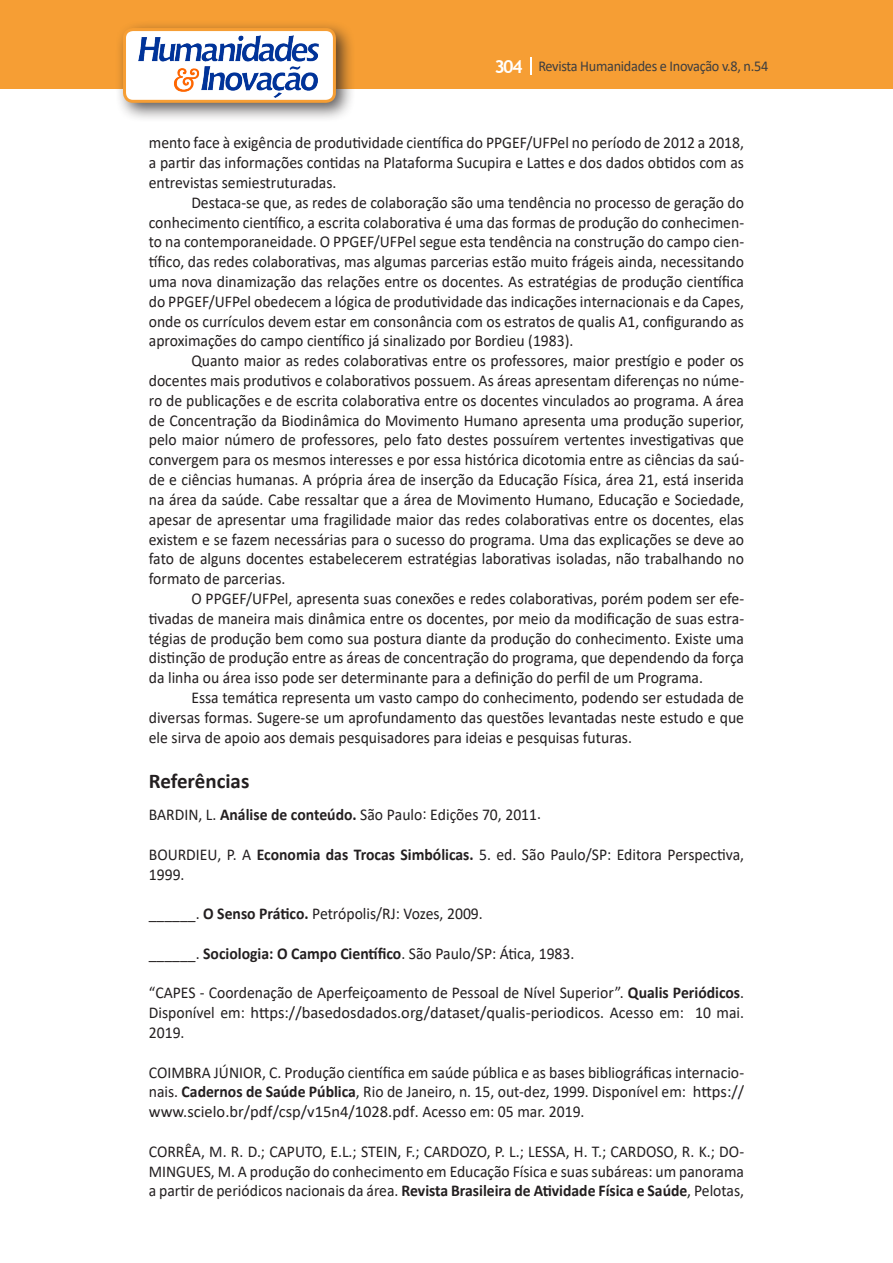
<style>
.page{position:relative;width:893px;height:1263px;background:#fff}
.page>*{position:absolute;margin:0;border:0;box-sizing:border-box;transform-origin:0 0}
.Titulo_2{font:700 21px "Calibri";color:#231f20}
.Texto{font:16.5px/19.8px "Calibri";color:#231f20;text-align:justify;scale:.95 1}
.t1{font:15px "Calibri";letter-spacing:-.02em;color:#3e3e3f;scale:.95 1}
.s1{font-family:"Trebuchet MS";font-weight:700;font-size:18px;color:#fff}
.s2{font-weight:700}
</style>
<div class="page">
<div style="left:0;top:0;width:893px;height:88px;background:#f69e34"></div>
<svg style="left:530px;top:57px;width:2px;height:18px"></svg>
<div style="left:115px;top:20px;width:241px;height:103px;background:#231f20;opacity:.75"></div>
<div style="left:125px;top:30px;width:209px;height:71px;background:#fff;border-radius:9px"></div>
<img style="left:138px;top:35px;width:181px;height:62px">
<div style="left:123px;top:28px;width:213px;height:75px;border:3px solid #f69e34;border-radius:9px"></div>
<p class="t1" style="left:495px;top:56px;width:290px"><span class="s1">304</span> Revista Humanidades e Inovação v.8, n.54</p>
<p class="Texto" style="left:149px;top:133px;width:628px">mento face à exigência de produtividade científica do PPGEF/UFPel no período de 2012 a 2018, a partir das informações contidas na Plataforma Sucupira e Lattes e dos dados obtidos com as entrevistas semiestruturadas.</p>
<p class="Texto" style="left:149px;top:192px;width:628px;text-indent:43px">Destaca-se que, as redes de colaboração são uma tendência no processo de geração do conhecimento científico, a escrita colaborativa é uma das formas de produção do conhecimen&shy;to na contemporaneidade. O PPGEF/UFPel segue esta tendência na construção do campo cien&shy;tífico, das redes colaborativas, mas algumas parcerias estão muito frágeis ainda, necessitando uma nova dinamização das relações entre os docentes. As estratégias de produção científica do PPGEF/UFPel obedecem a lógica de produtividade das indicações internacionais e da Capes, onde os currículos devem estar em consonância com os estratos de qualis A1, configurando as aproximações do campo científico já sinalizado por Bordieu (1983).</p>
<p class="Texto" style="left:149px;top:350px;width:628px;text-indent:43px">Quanto maior as redes colaborativas entre os professores, maior prestígio e poder os docentes mais produtivos e colaborativos possuem. As áreas apresentam diferenças no núme&shy;ro de publicações e de escrita colaborativa entre os docentes vinculados ao programa. A área de Concentração da Biodinâmica do Movimento Humano apresenta uma produção superior, pelo maior número de professores, pelo fato destes possuírem vertentes investigativas que convergem para os mesmos interesses e por essa histórica dicotomia entre as ciências da saú&shy;de e ciências humanas. A própria área de inserção da Educação Física, área 21, está inserida na área da saúde. Cabe ressaltar que a área de Movimento Humano, Educação e Sociedade, apesar de apresentar uma fragilidade maior das redes colaborativas entre os docentes, elas existem e se fazem necessárias para o sucesso do programa. Uma das explicações se deve ao fato de alguns docentes estabelecerem estratégias laborativas isoladas, não trabalhando no formato de parcerias.</p>
<p class="Texto" style="left:149px;top:588px;width:628px;text-indent:43px">O PPGEF/UFPel, apresenta suas conexões e redes colaborativas, porém podem ser efe&shy;tivadas de maneira mais dinâmica entre os docentes, por meio da modificação de suas estra&shy;tégias de produção bem como sua postura diante da produção do conhecimento. Existe uma distinção de produção entre as áreas de concentração do programa, que dependendo da força da linha ou área isso pode ser determinante para a definição do perfil de um Programa.</p>
<p class="Texto" style="left:149px;top:687px;width:628px;text-indent:43px">Essa temática representa um vasto campo do conhecimento, podendo ser estudada de diversas formas. Sugere-se um aprofundamento das questões levantadas neste estudo e que ele sirva de apoio aos demais pesquisadores para ideias e pesquisas futuras.</p>
<p class="Titulo_2" style="left:149px;top:766px;width:102px">Referências</p>
<p class="Texto" style="left:149px;top:804px;width:414px">BARDIN, L. <span class="s2">Análise de conteúdo.</span> São Paulo: Edições 70, 2011.</p>
<p class="Texto" style="left:149px;top:844px;width:628px">BOURDIEU, P. A <span class="s2">Economia das Trocas Simbólicas.</span> 5. ed. São Paulo/SP: Editora Perspectiva,<br>1999.</p>
<p class="Texto" style="left:149px;top:903px;width:353px">______. <span class="s2">O Senso Prático.</span> Petrópolis/RJ: Vozes, 2009.</p>
<p class="Texto" style="left:149px;top:943px;width:450px">______. <span class="s2">Sociologia: O Campo Científico</span>. São Paulo/SP: Ática, 1983.</p>
<p class="Texto" style="left:149px;top:982px;width:628px">“CAPES - Coordenação de Aperfeiçoamento de Pessoal de Nível Superior”. <span class="s2">Qualis Periódicos</span>.<br>Disponível em: https://basedosdados.org/dataset/qualis-periodicos. Acesso em: 10 mai.<br>2019.</p>
<p class="Texto" style="left:149px;top:1062px;width:628px">COIMBRA JÚNIOR, C. Produção científica em saúde pública e as bases bibliográficas internacio&shy;nais. <span class="s2">Cadernos de Saúde Pública</span>, Rio de Janeiro, n. 15, out-dez, 1999. Disponível em: https:// www.scielo.br/pdf/csp/v15n4/1028.pdf. Acesso em: 05 mar. 2019.</p>
<p class="Texto" style="left:149px;top:1141px;width:628px">CORRÊA, M. R. D.; CAPUTO, E.L.; STEIN, F.; CARDOZO, P. L.; LESSA, H. T.; CARDOSO, R. K.; DO-MINGUES, M. A produção do conhecimento em Educação Física e suas subáreas: um panorama a partir de periódicos nacionais da área. <span class="s2">Revista Brasileira de Atividade Física e Saúde</span>, Pelotas,</p>
</div>
